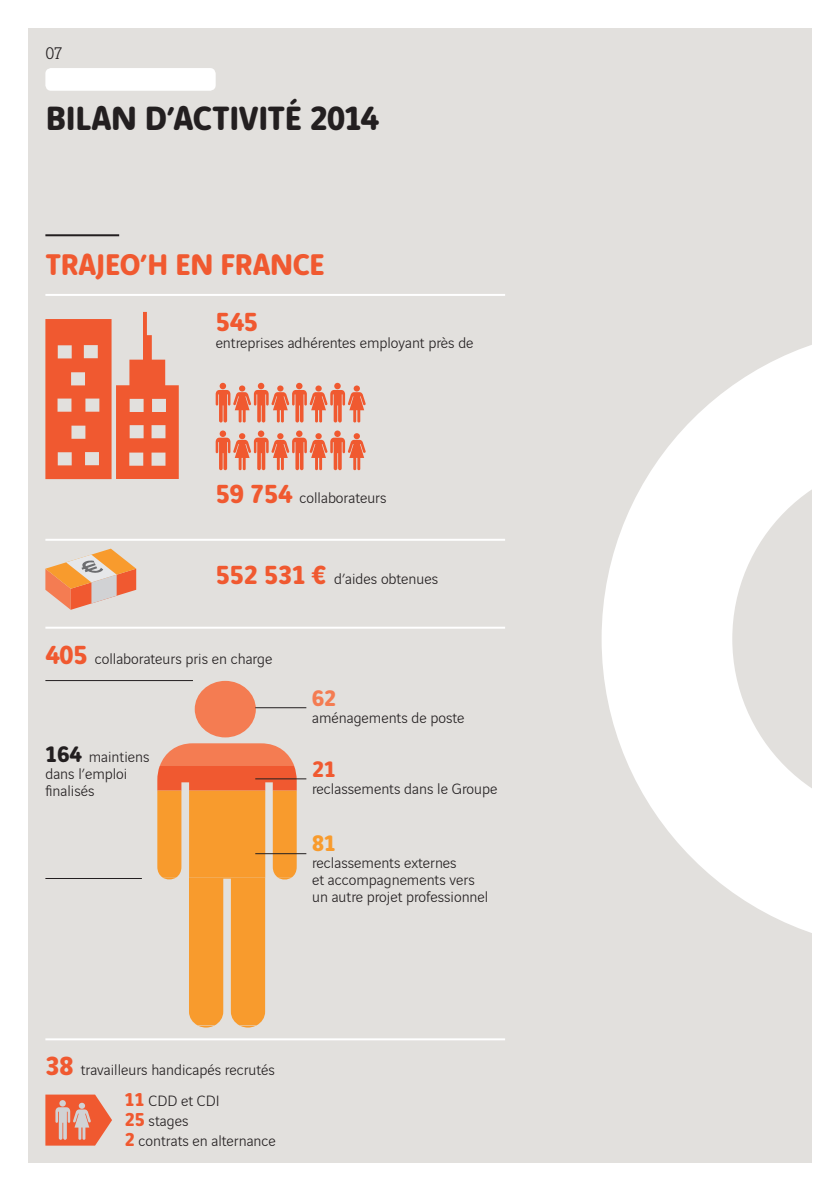
<style>
.page{position:relative;width:840px;height:1191px;background:#fff}
.page>*{position:absolute;margin:0;border:0;box-sizing:border-box;transform-origin:0 0}
.TITRES{font:700 36px "Vinci Rounded";letter-spacing:-.025em;color:#231f20}
.TITRES-2{font:700 32px "Vinci Rounded";letter-spacing:-.02em;color:#f05930}
.CHIFFRES{font:700 28px "Vinci Rounded";color:#f05930}
.CHIFFRES-2{font:700 24px "Vinci Rounded";color:#f47c52}
.CHIFFRES-3{font:700 24px "Vinci Rounded";color:#f05930}
.CHIFFRES-4{font:700 24px "Vinci Rounded";color:#f89b2d}
.TITRES-3{font:300 18px "Vinci Serif";color:#231f20}
.TXT_PETITES_COLS{font:300 16px "Vinci Sans";color:#231f20}
.CHIFFRES-5{font:300 16px "Vinci Sans";color:#231f20}
.s1{font-family:"Vinci Rounded";font-weight:700;font-size:28px;color:#f05930}
.s2{font-family:"Vinci Rounded";font-weight:700;font-size:24px}
.s3{font-family:"Vinci Rounded";font-weight:700;font-size:20px;color:#f05930}
</style>
<div class="page">
<div style="left:28px;top:28px;width:783px;height:1134px;background:#e2e0dd"></div>
<svg style="left:45px;top:312px;width:134px;height:167px"></svg>
<hr style="left:45px;top:234px;width:74px;height:2px;background:#231f20">
<svg style="left:215px;top:383px;width:151px;height:40px"></svg>
<div style="left:219px;top:430px;width:7px;height:7px;background:#f05930;border-radius:50%"></div>
<div style="left:258px;top:430px;width:6px;height:7px;background:#f05930;border-radius:50%"></div>
<div style="left:296px;top:430px;width:6px;height:7px;background:#f05930;border-radius:50%"></div>
<div style="left:334px;top:430px;width:6px;height:7px;background:#f05930;border-radius:50%"></div>
<svg style="left:215px;top:433px;width:151px;height:37px"></svg>
<svg style="left:45px;top:548px;width:91px;height:62px"></svg>
<hr style="left:45px;top:539px;width:460px;height:2px;background:#fff">
<hr style="left:45px;top:1038px;width:460px;height:2px;background:#fff">
<hr style="left:45px;top:294px;width:460px;height:2px;background:#fff">
<hr style="left:45px;top:626px;width:460px;height:2px;background:#fff">
<svg style="left:157px;top:681px;width:139px;height:346px"></svg>
<hr style="left:255px;top:707px;width:51px;height:1px;background:#231f20">
<hr style="left:45px;top:680px;width:148px;height:1px;background:#231f20">
<hr style="left:45px;top:878px;width:97px;height:1px;background:#231f20">
<hr style="left:255px;top:778px;width:51px;height:1px;background:#231f20">
<hr style="left:255px;top:853px;width:51px;height:1px;background:#231f20">
<div style="left:45px;top:68px;width:170px;height:23px;background:#fff;border-radius:6px"></div>
<svg style="left:45px;top:1094px;width:67px;height:51px;background:#e78469"></svg>
<svg style="left:601px;top:328px;width:211px;height:621px;fill:#fff"></svg>
<p class="TITRES-3" style="left:45px;top:41px;width:19px">07</p>
<p class="TITRES" style="left:45px;top:91px;width:334px">BILAN D’ACTIVITÉ 2014</p>
<p class="TITRES-2" style="left:45px;top:241px;width:281px">TRAJEO’H EN FRANCE</p>
<p class="CHIFFRES" style="left:215px;top:301px;width:43px">545</p>
<p class="TXT_PETITES_COLS" style="left:215px;top:331px;width:259px">entreprises adhérentes employant près de</p>
<p class="CHIFFRES-5" style="left:215px;top:486px;width:172px"><span class="s1">59 754</span> collaborateurs</p>
<p class="CHIFFRES-5" style="left:215px;top:567px;width:224px"><span class="s1">552 531 €</span> d’aides obtenues</p>
<p class="CHIFFRES-5" style="left:45px;top:646px;width:228px"><span class="s1">405</span> collaborateurs pris en charge</p>
<p class="CHIFFRES-5" style="left:45px;top:745px;width:106px"><span class="s2">164</span> maintiens</p>
<p class="TXT_PETITES_COLS" style="left:45px;top:762px;width:83px">dans l’emploi</p>
<p class="TXT_PETITES_COLS" style="left:45px;top:779px;width:51px">finalisés</p>
<p class="CHIFFRES-2" style="left:312px;top:680px;width:25px">62</p>
<p class="TXT_PETITES_COLS" style="left:312px;top:705px;width:154px">aménagements de poste</p>
<p class="CHIFFRES-3" style="left:312px;top:751px;width:25px">21</p>
<p class="TXT_PETITES_COLS" style="left:312px;top:777px;width:186px">reclassements dans le Groupe</p>
<p class="CHIFFRES-4" style="left:312px;top:825px;width:25px">81</p>
<p class="TXT_PETITES_COLS" style="left:312px;top:851px;width:146px">reclassements externes</p>
<p class="TXT_PETITES_COLS" style="left:312px;top:868px;width:164px">et accompagnements vers</p>
<p class="TXT_PETITES_COLS" style="left:312px;top:885px;width:177px">un autre projet professionnel</p>
<p class="CHIFFRES-5" style="left:45px;top:1058px;width:231px"><span class="s1">38</span> travailleurs handicapés recrutés</p>
<p class="CHIFFRES-5" style="left:125px;top:1089px;width:96px"><span class="s3">11</span> CDD et CDI</p>
<p class="CHIFFRES-5" style="left:125px;top:1109px;width:65px"><span class="s3">25</span> stages</p>
<p class="CHIFFRES-5" style="left:125px;top:1129px;width:152px"><span class="s3">2</span> contrats en alternance</p>
</div>
